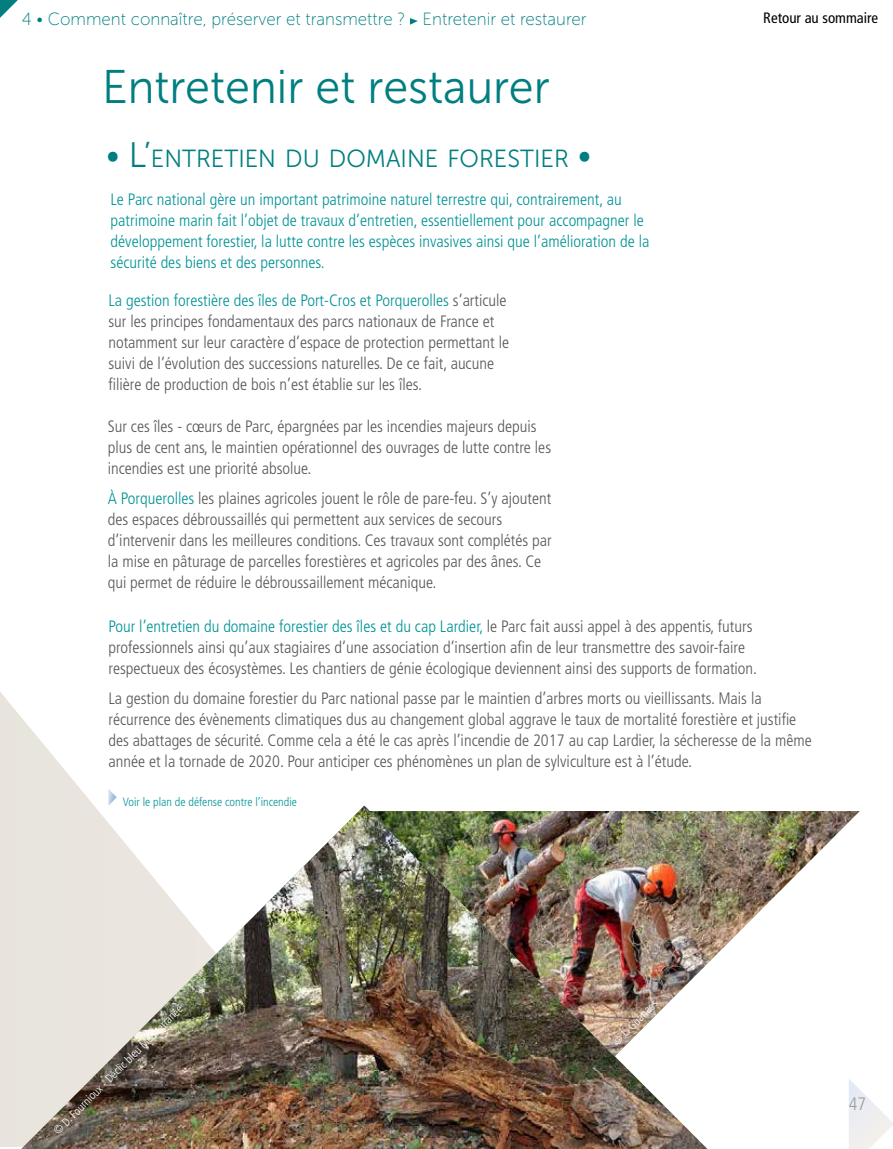
<style>
.page{position:relative;width:893px;height:1149px;background:#fff}
.page>*{position:absolute;margin:0;border:0;box-sizing:border-box;transform-origin:0 0}
.t1{font:47.1px "Museo Sans 300";color:#007e80;scale:.96 1}
.t2{font:24.75px "Museo Sans 300";color:#007e80;scale:.96 1}
.t3{font:300 condensed 18px "Frutiger LT Std";color:#9d9d9c}
.t4{font:17.7px "Museo Sans 100";color:#007e80;scale:.96 1}
.t5{font:300 condensed 16.5px/21px "Frutiger LT Std";color:#575756}
.t6{font:300 condensed 16.5px/21px "Frutiger LT Std";color:#009396}
.t7{font:condensed 15px "Frutiger LT Std";color:#000}
.t8{font:300 condensed 12px "Frutiger LT Std";color:#009396}
.t9{font:300 condensed 11.55px "Frutiger LT Std";color:#fff}
.s1{font-size:35.25px}
.s2{color:#009396}
</style>
<div class="page">
<svg style="left:0;top:692px;width:93px;height:455px"></svg>
<svg style="left:849px;top:1079px;width:44px;height:69px"></svg>
<img style="left:21px;top:805px;width:686px;height:343px">
<img style="left:369px;top:810px;width:491px;height:246px">
<svg style="left:108px;top:789px;width:9px;height:16px"></svg>
<svg style="left:410px;top:18px;width:8px;height:7px"></svg>
<svg style="left:0;top:0;width:18px;height:18px"></svg>
<p class="t4" style="left:22px;top:10px;width:590px">4 • Comment connaître, préserver et transmettre ? Entretenir et restaurer</p>
<p class="t7" style="left:763px;top:9px;width:116px">Retour au sommaire</p>
<h1 class="t1" style="left:102px;top:61px;width:468px">Entretenir et restaurer</h1>
<h2 class="t2" style="left:106px;top:145px;width:507px"><span class="s1">• L’</span>ENTRETIEN DU DOMAINE FORESTIER <span class="s1">•</span></h2>
<p class="t6" style="left:111px;top:189px;width:540px">Le Parc national gère un important patrimoine naturel terrestre qui, contrairement, au patrimoine marin fait l’objet de travaux d’entretien, essentiellement pour accompagner le développement forestier, la lutte contre les espèces invasives ainsi que l’amélioration de la sécurité des biens et des personnes.</p>
<p class="t5" style="left:108px;top:290px;width:402px"><span class="s2">La gestion forestière des îles de Port-Cros et Porquerolles</span> s’articule sur les principes fondamentaux des parcs nationaux de France et notamment sur leur caractère d’espace de protection permettant le suivi de l’évolution des successions naturelles. De ce fait, aucune filière de production de bois n’est établie sur les îles.</p>
<p class="t5" style="left:108px;top:416px;width:445px">Sur ces îles - cœurs de Parc, épargnées par les incendies majeurs depuis plus de cent ans, le maintien opérationnel des ouvrages de lutte contre les incendies est une priorité absolue.</p>
<p class="t5" style="left:108px;top:487px;width:446px"><span class="s2">À Porquerolles</span> les plaines agricoles jouent le rôle de pare-feu. S’y ajoutent des espaces débroussaillés qui permettent aux services de secours d’intervenir dans les meilleures conditions. Ces travaux sont complétés par la mise en pâturage de parcelles forestières et agricoles par des ânes. Ce qui permet de réduire le débroussaillement mécanique.</p>
<p class="t5" style="left:108px;top:616px;width:650px"><span class="s2">Pour l’entretien du domaine forestier des îles et du cap Lardier,</span> le Parc fait aussi appel à des appentis, futurs professionnels ainsi qu’aux stagiaires d’une association d’insertion afin de leur transmettre des savoir-faire respectueux des écosystèmes. Les chantiers de génie écologique deviennent ainsi des supports de formation.</p>
<p class="t5" style="left:108px;top:687px;width:705px">La gestion du domaine forestier du Parc national passe par le maintien d’arbres morts ou vieillissants. Mais la récurrence des évènements climatiques dus au changement global aggrave le taux de mortalité forestière et justifie des abattages de sécurité. Comme cela a été le cas après l’incendie de 2017 au cap Lardier, la sécheresse de la même année et la tornade de 2020. Pour anticiper ces phénomènes un plan de sylviculture est à l’étude.</p>
<p class="t8" style="left:123px;top:794px;width:176px">Voir le plan de défense contre l’incendie</p>
<p class="t9" style="left:51px;top:1127px;width:179px;rotate:-45deg">© D. Fournioux - Déclic bleu Mediterranée</p>
<p class="t9" style="left:610px;top:1038px;width:60px;rotate:-45deg">© L. Guanaes</p>
<p class="t3" style="left:849px;top:1093px;width:19px">47</p>
</div>
